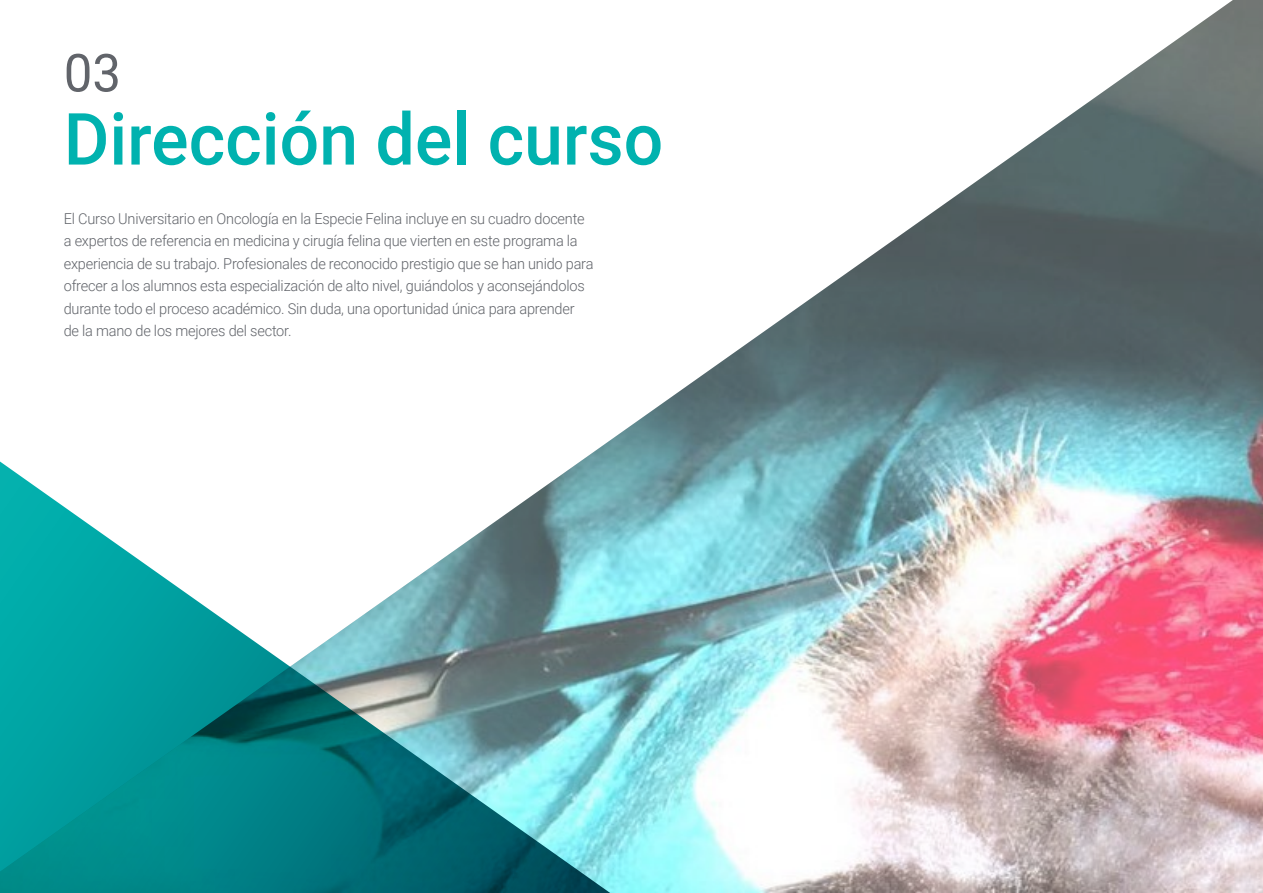
<style>
.page{position:relative;width:1263px;height:893px;background:#fff}
.page>*{position:absolute;margin:0;border:0;box-sizing:border-box;transform-origin:0 0}
.t1{font:500 72px "Roboto";color:#00b2af}
.t2{font:52.5px "Roboto";color:#61646a}
.t3{font:300 15px/22.5px "Roboto";letter-spacing:-.015em;color:#61646a}
</style>
<div class="page">
<img style="left:602px;top:0;width:661px;height:893px">
<svg style="left:0;top:446px;width:640px;height:447px"></svg>
<h2 class="t2" style="left:64px;top:36px;width:59px">03</h2>
<h1 class="t1" style="left:64px;top:89px;width:601px">Dirección del curso</h1>
<p class="t3" style="left:64px;top:207px;width:531px">El Curso Universitario en Oncología en la Especie Felina incluye en su cuadro docente a expertos de referencia en medicina y cirugía felina que vierten en este programa la experiencia de su trabajo. Profesionales de reconocido prestigio que se han unido para ofrecer a los alumnos esta especialización de alto nivel, guiándolos y aconsejándolos durante todo el proceso académico. Sin duda, una oportunidad única para aprender de la mano de los mejores del sector.</p>
</div>
